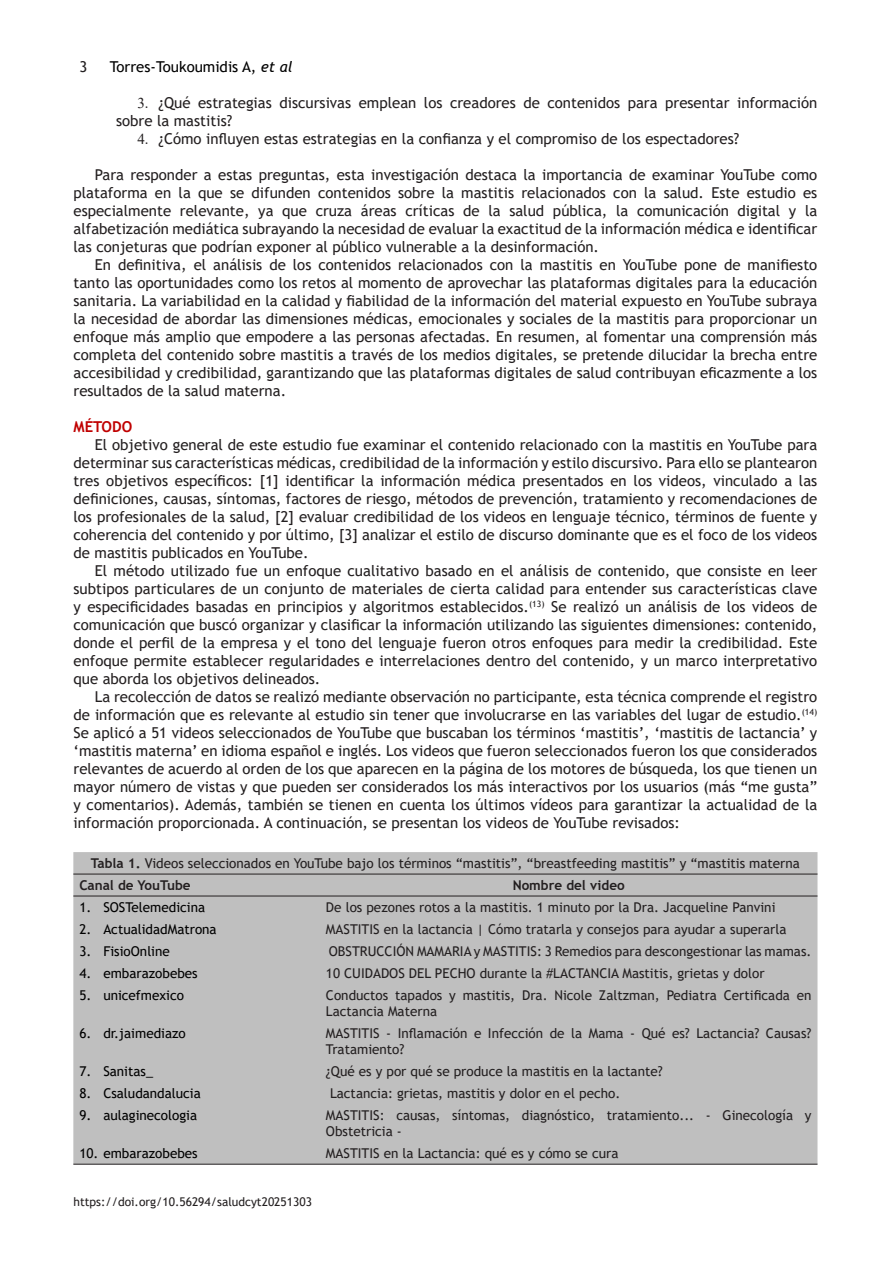
<style>
.page{position:relative;width:893px;height:1263px;background:#fff}
.page>*{position:absolute;margin:0;border:0;box-sizing:border-box;transform-origin:0 0}
.t1{font:15px/18px "Trebuchet MS";color:#231f20;text-align:justify}
.t2{font:15px "Trebuchet MS";color:#000}
.t3{font:700 15px "Trebuchet MS";color:#c00000}
.t4{font:13.5px/16.2px "Trebuchet MS";color:#231f20}
.t5{font:13.5px "Trebuchet MS";color:#000}
.t6{font:700 13.5px "Trebuchet MS";color:#231f20}
.t7{font:12px "Trebuchet MS";color:#231f20}
.s1{font-style:italic}
.s2{font-family:"Times New Roman"}
.s3{font-weight:700}
</style>
<div class="page">
<div style="left:73px;top:852px;width:744px;height:312px;background:#bfbfbf"></div>
<hr style="left:73px;top:874px;width:247px;height:1px;background:#231f20">
<hr style="left:320px;top:874px;width:497px;height:1px;background:#231f20">
<hr style="left:73px;top:896px;width:247px;height:1px;background:#231f20">
<hr style="left:320px;top:896px;width:497px;height:1px;background:#231f20">
<hr style="left:73px;top:1164px;width:247px;height:1px;background:#231f20">
<hr style="left:320px;top:1164px;width:497px;height:1px;background:#231f20">
<p class="t1" style="left:80px;top:58px;width:9px">3</p>
<p class="t2" style="left:110px;top:57px;width:184px">Torres-Toukoumidis A, <span class="s1">et al</span></p>
<p class="t1" style="left:116px;top:94px;width:703px;text-indent:21px"><span class="s2">3.</span> ¿Qué estrategias discursivas emplean los creadores de contenidos para presentar información sobre la mastitis?</p>
<p class="t1" style="left:137px;top:130px;width:604px"><span class="s2">4.</span> ¿Cómo influyen estas estrategias en la confianza y el compromiso de los espectadores?</p>
<p class="t1" style="left:74px;top:166px;width:745px;text-indent:21px">Para responder a estas preguntas, esta investigación destaca la importancia de examinar YouTube como plataforma en la que se difunden contenidos sobre la mastitis relacionados con la salud. Este estudio es especialmente relevante, ya que cruza áreas críticas de la salud pública, la comunicación digital y la alfabetización mediática subrayando la necesidad de evaluar la exactitud de la información médica e identificar las conjeturas que podrían exponer al público vulnerable a la desinformación.</p>
<p class="t1" style="left:74px;top:256px;width:745px;text-indent:21px">En definitiva, el análisis de los contenidos relacionados con la mastitis en YouTube pone de manifiesto tanto las oportunidades como los retos al momento de aprovechar las plataformas digitales para la educación sanitaria. La variabilidad en la calidad y fiabilidad de la información del material expuesto en YouTube subraya la necesidad de abordar las dimensiones médicas, emocionales y sociales de la mastitis para proporcionar un enfoque más amplio que empodere a las personas afectadas. En resumen, al fomentar una comprensión más completa del contenido sobre mastitis a través de los medios digitales, se pretende dilucidar la brecha entre accesibilidad y credibilidad, garantizando que las plataformas digitales de salud contribuyan eficazmente a los resultados de la salud materna.</p>
<p class="t3" style="left:74px;top:417px;width:60px">MÉTODO</p>
<p class="t1" style="left:74px;top:436px;width:745px;text-indent:21px">El objetivo general de este estudio fue examinar el contenido relacionado con la mastitis en YouTube para determinar sus características médicas, credibilidad de la información y estilo discursivo. Para ello se plantearon tres objetivos específicos: [1] identificar la información médica presentados en los videos, vinculado a las definiciones, causas, síntomas, factores de riesgo, métodos de prevención, tratamiento y recomendaciones de los profesionales de la salud, [2] evaluar credibilidad de los videos en lenguaje técnico, términos de fuente y coherencia del contenido y por último, [3] analizar el estilo de discurso dominante que es el foco de los videos de mastitis publicados en YouTube.</p>
<p class="t1" style="left:74px;top:562px;width:745px;text-indent:21px">El método utilizado fue un enfoque cualitativo basado en el análisis de contenido, que consiste en leer subtipos particulares de un conjunto de materiales de cierta calidad para entender sus características clave y especificidades basadas en principios y algoritmos establecidos.<sup>(13)</sup> Se realizó un análisis de los videos de comunicación que buscó organizar y clasificar la información utilizando las siguientes dimensiones: contenido, donde el perfil de la empresa y el tono del lenguaje fueron otros enfoques para medir la credibilidad. Este enfoque permite establecer regularidades e interrelaciones dentro del contenido, y un marco interpretativo que aborda los objetivos delineados.</p>
<p class="t1" style="left:74px;top:688px;width:745px;text-indent:21px">La recolección de datos se realizó mediante observación no participante, esta técnica comprende el registro de información que es relevante al estudio sin tener que involucrarse en las variables del lugar de estudio.<sup>(14)<br></sup>Se aplicó a 51 videos seleccionados de YouTube que buscaban los términos ‘mastitis’, ‘mastitis de lactancia’ y ‘mastitis materna’ en idioma español e inglés. Los videos que fueron seleccionados fueron los que considerados relevantes de acuerdo al orden de los que aparecen en la página de los motores de búsqueda, los que tienen un mayor número de vistas y que pueden ser considerados los más interactivos por los usuarios (más “me gusta” y comentarios). Además, también se tienen en cuenta los últimos vídeos para garantizar la actualidad de la información proporcionada. A continuación, se presentan los videos de YouTube revisados:</p>
<p class="t4" style="left:91px;top:855px;width:711px"><span class="s3">Tabla 1.</span> Videos seleccionados en YouTube bajo los términos “mastitis”, “breastfeeding mastitis” y “mastitis materna</p>
<p class="t6" style="left:79px;top:877px;width:113px">Canal de YouTube</p>
<p class="t6" style="left:513px;top:877px;width:114px">Nombre del video</p>
<p class="t5" style="left:79px;top:899px;width:127px">1. SOSTelemedicina</p>
<p class="t4" style="left:326px;top:899px;width:451px">De los pezones rotos a la mastitis. 1 minuto por la Dra. Jacqueline Panvini</p>
<p class="t5" style="left:79px;top:921px;width:139px">2. ActualidadMatrona</p>
<p class="t4" style="left:326px;top:921px;width:462px">MASTITIS en la lactancia | Cómo tratarla y consejos para ayudar a superarla</p>
<p class="t5" style="left:79px;top:942px;width:92px">3. FisioOnline</p>
<p class="t4" style="left:329px;top:943px;width:484px">OBSTRUCCIÓN MAMARIA y MASTITIS: 3 Remedios para descongestionar las mamas.</p>
<p class="t5" style="left:79px;top:964px;width:120px">4. embarazobebes</p>
<p class="t4" style="left:326px;top:965px;width:440px">10 CUIDADOS DEL PECHO durante la #LACTANCIA Mastitis, grietas y dolor</p>
<p class="t5" style="left:79px;top:986px;width:106px">5. unicefmexico</p>
<p class="t4" style="left:326px;top:987px;width:487px">Conductos tapados y mastitis, Dra. Nicole Zaltzman, Pediatra Certificada en<br>Lactancia Materna</p>
<p class="t5" style="left:79px;top:1025px;width:108px">6. dr.jaimediazo</p>
<p class="t4" style="left:326px;top:1025px;width:487px">MASTITIS - Inflamación e Infección de la Mama - Qué es? Lactancia? Causas?<br>Tratamiento?</p>
<p class="t5" style="left:79px;top:1063px;width:75px">7. Sanitas_</p>
<p class="t4" style="left:326px;top:1063px;width:338px">¿Qué es y por qué se produce la mastitis en la lactante?</p>
<p class="t5" style="left:79px;top:1085px;width:123px">8. Csaludandalucia</p>
<p class="t4" style="left:330px;top:1085px;width:292px">Lactancia: grietas, mastitis y dolor en el pecho.</p>
<p class="t5" style="left:79px;top:1107px;width:119px">9. aulaginecologia</p>
<p class="t4" style="left:326px;top:1107px;width:487px">MASTITIS: causas, síntomas, diagnóstico, tratamiento... - Ginecología y<br>Obstetricia -</p>
<p class="t5" style="left:79px;top:1145px;width:120px">10. embarazobebes</p>
<p class="t4" style="left:326px;top:1145px;width:294px">MASTITIS en la Lactancia: qué es y cómo se cura</p>
<p class="t7" style="left:74px;top:1194px;width:240px">https://doi.org/10.56294/saludcyt20251303</p>
</div>
